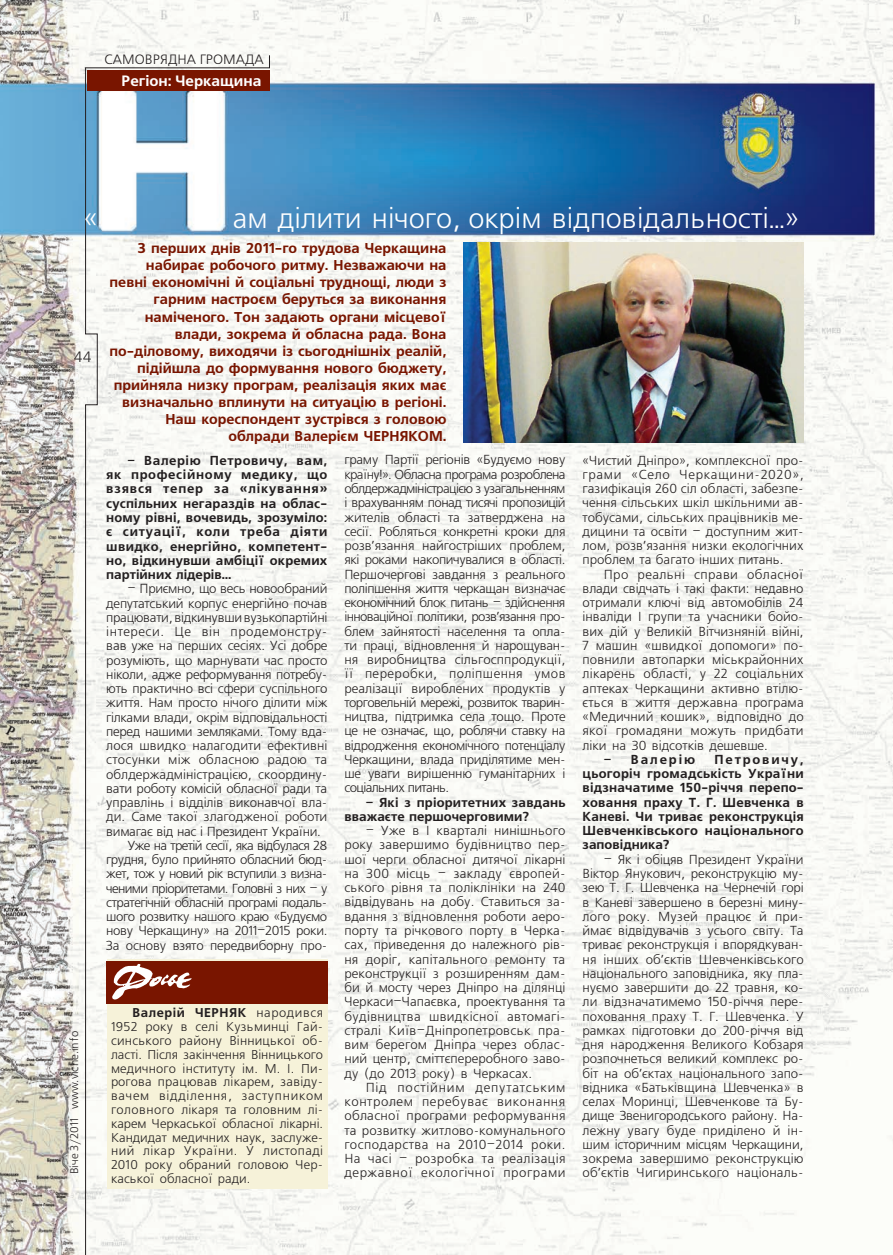
<style>
.page{position:relative;width:893px;height:1255px;background:#fff}
.page>*{position:absolute;margin:0;border:0;box-sizing:border-box;transform-origin:0 0}
.t1{font:28.5px "Free Set C";color:#fff}
.rubrica_left{font:700 15px "Free Set C";color:#fff}
.foto{font:15px "Free Set C";color:#231f20}
.vrez{font:700 14.25px/17.1px "Free Set C";color:#791500;text-align:right}
.rubrica_right{font:13.5px "Free Set C";color:#231f20}
.text_freeset{font:13.05px/14.2px "Free Set C";letter-spacing:-.015em;color:#231f20;text-align:justify}
.text_freeset_Plotno{font:13.05px/14.2px "Free Set C";letter-spacing:.005em;color:#231f20;text-align:justify}
.text_freeset-2{font:700 13.05px/14.2px "Free Set C";letter-spacing:.01em;color:#231f20;text-align:justify}
.text_freeset-3{font:700 13.05px "Free Set C";letter-spacing:.14em;color:#231f20}
.text_freeset_Plotno-2{font:12.75px/13.8px "Free Set C";letter-spacing:.015em;color:#231f20}
.t2{font:11.25px "Free Set C";color:#231f20}
.s1{font-weight:700}
</style>
<div class="page">
<img style="left:0;top:0;width:893px;height:1254px">
<div style="left:107px;top:959px;width:220px;height:229px;background:#f6f2d9"></div>
<div style="left:107px;top:960px;width:221px;height:43px;background:#791500"></div>
<img style="left:463px;top:242px;width:341px;height:200px">
<svg style="left:84px;top:55px;width:186px;height:1199px"></svg>
<p class="rubrica_right" style="left:105px;top:52px;width:161px">САМОВРЯДНА ГРОМАДА</p>
<p class="rubrica_left" style="left:122px;top:72px;width:141px">Регіон: Черкащина</p>
<p class="t1" style="left:84px;top:203px;width:16px">«</p>
<p class="t1" style="left:233px;top:203px;width:568px">ам ділити нічого, окрім відповідальності…»</p>
<p class="foto" style="left:74px;top:349px;width:19px">44</p>
<p class="t2" style="left:68px;top:1174px;width:145px;rotate:-90deg">Віче 3/2011 www.viche.info</p>
<p class="vrez" style="left:109px;top:240px;width:339px">З перших днів 2011-го трудова Черкащина набирає робочого ритму. Незважаючи на певні економічні й соціальні труднощі, люди з гарним настроєм беруться за виконання наміченого. Тон задають органи місцевої влади, зокрема й обласна рада. Вона по-діловому, виходячи із сьогоднішніх реалій, підійшла до формування нового бюджету, прийняла низку програм, реалізація яких має визначально вплинути на ситуацію в регіоні.<br>Наш кореспондент зустрівся з головою облради Валерієм ЧЕРНЯКОМ.</p>
<p class="text_freeset-2" style="left:106px;top:454px;width:223px;text-indent:21px">– Валерію Петровичу, вам, як професійному медику, що взявся тепер за «лікування» суспільних негараздів на облас&shy;ному рівні, вочевидь, зрозуміло: є ситуації, коли треба діяти швидко, енергійно, компетент&shy;но, відкинувши амбіції окремих партійних лідерів…</p>
<p class="text_freeset" style="left:106px;top:582px;width:223px;text-indent:21px">– Приємно, що весь новообраний депутатський корпус енергійно почав працювати, відкинувши вузькопартійні інтереси. Це він продемонстру&shy;вав уже на перших сесіях. Усі добре розуміють, що марнувати час просто ніколи, адже реформування потребу&shy;ють практично всі сфери суспільного життя. Нам просто нічого ділити між гілками влади, окрім відповідальності перед нашими земляками. Тому вда&shy;лося швидко налагодити ефективні стосунки між обласною радою та облдержадміністрацією, скоордину&shy;вати роботу комісій обласної ради та управлінь і відділів виконавчої вла&shy;ди. Саме такої злагодженої роботи вимагає від нас і Президент України.</p>
<p class="text_freeset" style="left:106px;top:838px;width:223px;text-indent:21px">Уже на третій сесії, яка відбулася 28 грудня, було прийнято обласний бюд&shy;жет, тож у новий рік вступили з визна&shy;ченими пріоритетами. Головні з них – у стратегічній обласній програмі подаль&shy;шого розвитку нашого краю «Будуємо нову Черкащину» на 2011–2015 роки.<br>За основу взято передвиборну про-</p>
<p class="text_freeset_Plotno-2" style="left:111px;top:1006px;width:214px;text-indent:21px"><span class="s1">Валерій ЧЕРНЯК</span> народився<br>1952 року в селі Кузьминці Гай&shy;синського району Вінницької об&shy;ласті. Після закінчення Вінницького медичного інституту ім. М. І. Пи&shy;рогова працював лікарем, завіду&shy;вачем відділення, заступником головного лікаря та головним лі&shy;карем Черкаської обласної лікарні.<br>Кандидат медичних наук, заслуже&shy;ний лікар України. У листопаді<br>2010 року обраний головою Чер&shy;каської обласної ради.</p>
<p class="text_freeset" style="left:344px;top:453px;width:223px">граму Партії регіонів «Будуємо нову країну!». Обласна програма розроблена облдержадміністрацією з узагальненням і врахуванням понад тисячі пропозицій жителів області та затверджена на сесії. Робляться конкретні кроки для розв’язання найгостріших проблем, які роками накопичувалися в області.<br>Першочергові завдання з реального поліпшення життя черкащан визначає економічний блок питань – здійснення інноваційної політики, розв’язання про&shy;блем зайнятості населення та опла&shy;ти праці, відновлення й нарощуван&shy;ня виробництва сільгосппродукції, її переробки, поліпшення умов реалізації вироблених продуктів у торговельній мережі, розвиток тварин&shy;ництва, підтримка села тощо. Проте це не означає, що, роблячи ставку на відродження економічного потенціалу Черкащини, влада приділятиме мен&shy;ше уваги вирішенню гуманітарних і соціальних питань.</p>
<p class="text_freeset-2" style="left:344px;top:795px;width:223px;text-indent:21px">– Які з пріоритетних завдань вважаєте першочерговими?</p>
<p class="text_freeset_Plotno" style="left:344px;top:824px;width:223px;text-indent:21px">– Уже в І кварталі нинішнього року завершимо будівництво пер&shy;шої черги обласної дитячої лікарні на 300 місць – закладу європей&shy;ського рівня та поліклініки на 240 відвідувань на добу. Ставиться за&shy;вдання з відновлення роботи аеро&shy;порту та річкового порту в Черка&shy;сах, приведення до належного рів&shy;ня доріг, капітального ремонту та реконструкції з розширенням дам&shy;би й мосту через Дніпро на ділянці Черкаси–Чапаєвка, проектування та будівництва швидкісної автомагі&shy;стралі Київ–Дніпропетровськ пра&shy;вим берегом Дніпра через облас&shy;ний центр, сміттєпереробного заво&shy;ду (до 2013 року) в Черкасах.</p>
<p class="text_freeset" style="left:344px;top:1080px;width:223px;text-indent:21px">Під постійним депутатським контролем перебуває виконання обласної програми реформування та розвитку житлово-комунального господарства на 2010–2014 роки.<br>На часі – розробка та реалізація державної екологічної програми</p>
<p class="text_freeset" style="left:583px;top:453px;width:223px">«Чистий Дніпро», комплексної про&shy;грами «Село Черкащини-2020», газифікація 260 сіл області, забезпе&shy;чення сільських шкіл шкільними ав&shy;тобусами, сільських працівників ме&shy;дицини та освіти – доступним жит&shy;лом, розв’язання низки екологічних проблем та багато інших питань.</p>
<p class="text_freeset_Plotno" style="left:583px;top:567px;width:223px;text-indent:21px">Про реальні справи обласної влади свідчать і такі факти: недавно отримали ключі від автомобілів 24 інваліди I групи та учасники бойо&shy;вих дій у Великій Вітчизняній війні, 7 машин «швидкої допомоги» по&shy;повнили автопарки міськрайонних лікарень області, у 22 соціальних аптеках Черкащини активно втілю&shy;ється в життя державна програма «Медичний кошик», відповідно до якої громадяни можуть придбати ліки на 30 відсотків дешевше.</p>
<p class="text_freeset-3" style="left:604px;top:752px;width:93px">– Валерію</p>
<p class="text_freeset-2" style="left:583px;top:752px;width:223px;text-indent:132px">Петровичу, цьогоріч громадськість України відзначатиме 150-річчя перепо&shy;ховання праху Т. Г. Шевченка в Каневі. Чи триває реконструкція Шевченківського національного заповідника?</p>
<p class="text_freeset_Plotno" style="left:583px;top:852px;width:223px;text-indent:21px">– Як і обіцяв Президент України Віктор Янукович, реконструкцію му&shy;зею Т. Г. Шевченка на Чернечій горі в Каневі завершено в березні мину&shy;лого року. Музей працює й при&shy;ймає відвідувачів з усього світу. Та триває реконструкція і впорядкуван&shy;ня інших об’єктів Шевченківського національного заповідника, яку пла&shy;нуємо завершити до 22 травня, ко&shy;ли відзначатимемо 150-річчя пере&shy;поховання праху Т. Г. Шевченка. У рамках підготовки до 200-річчя від дня народження Великого Кобзаря розпочнеться великий комплекс ро&shy;біт на об’єктах національного запо&shy;відника «Батьківщина Шевченка» в селах Моринці, Шевченкове та Бу&shy;дище Звенигородського району. На&shy;лежну увагу буде приділено й ін&shy;шим історичним місцям Черкащини, зокрема завершимо реконструкцію об’єктів Чигиринського національ-</p>
</div>
